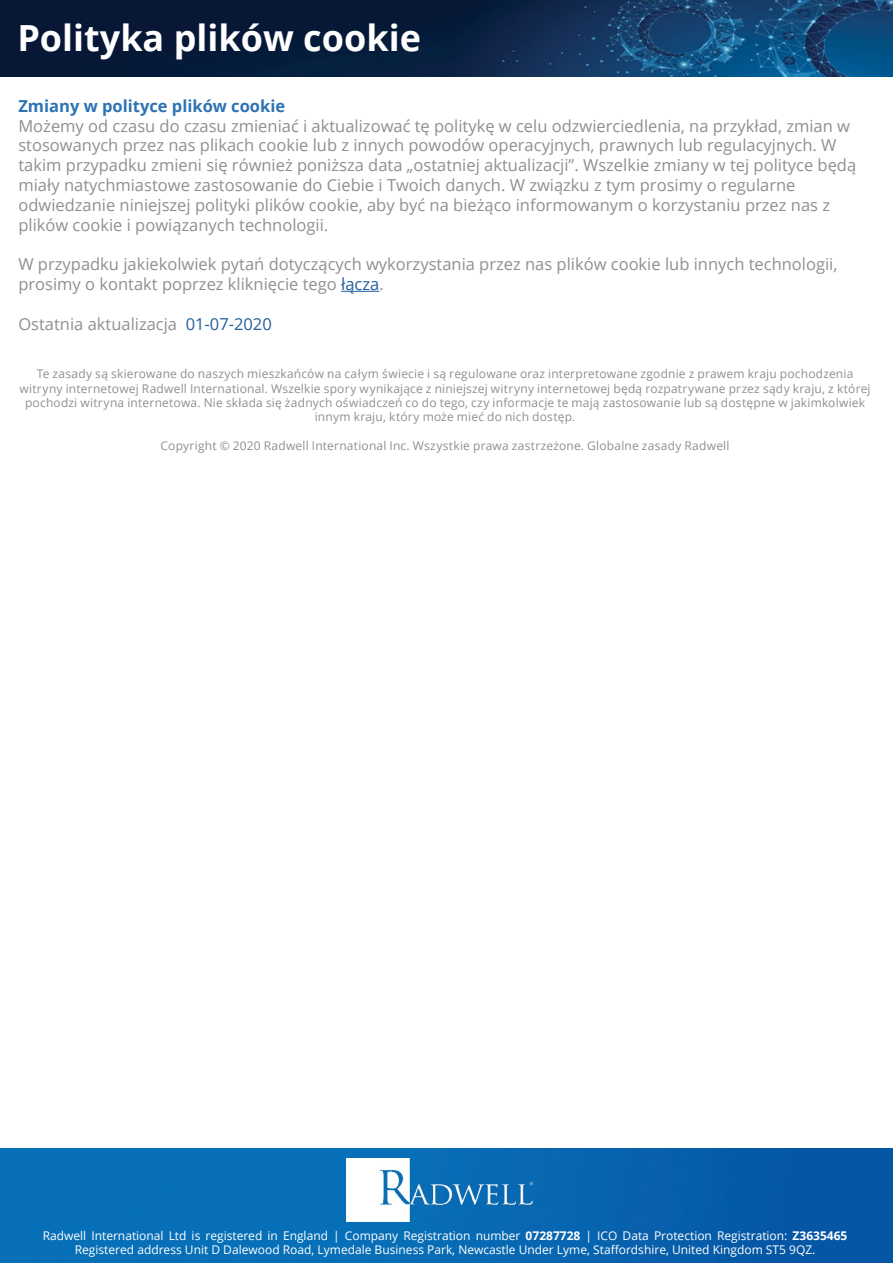
<style>
.page{position:relative;width:893px;height:1263px;background:#fff}
.page>*{position:absolute;margin:0;border:0;box-sizing:border-box;transform-origin:0 0}
.t1{font:700 36px "Open Sans";color:#fff}
.t2{font:16.5px/19.8px "Open Sans";color:#928e8f}
.t3{font:700 16.5px "Open Sans";color:#2d72b3}
.t4{font:12px/14.4px "Open Sans";letter-spacing:.015em;color:#928e8f;text-align:center}
.t5{font:12px/14.4px "Open Sans";color:#fff;text-align:center}
.s1{color:#215e9e}
.s2{font-weight:700}
</style>
<div class="page">
<img style="left:0;top:1148px;width:893px;height:115px">
<img style="left:346px;top:1158px;width:186px;height:64px">
<hr style="left:341px;top:291px;width:38px;height:1px;background:#215e9e">
<img style="left:0;top:0;width:893px;height:77px">
<h1 class="t1" style="left:17px;top:12px;width:405px">Polityka plików cookie</h1>
<p class="t3" style="left:18px;top:94px;width:268px">Zmiany w polityce plików cookie</p>
<p class="t2" style="left:18px;top:115px;width:839px">Możemy od czasu do czasu zmieniać i aktualizować tę politykę w celu odzwierciedlenia, na przykład, zmian w stosowanych przez nas plikach cookie lub z innych powodów operacyjnych, prawnych lub regulacyjnych. W takim przypadku zmieni się również poniższa data „ostatniej aktualizacji”. Wszelkie zmiany w tej polityce będą miały natychmiastowe zastosowanie do Ciebie i Twoich danych. W związku z tym prosimy o regularne odwiedzanie niniejszej polityki plików cookie, aby być na bieżąco informowanym o korzystaniu przez nas z plików cookie i powiązanych technologii.</p>
<p class="t2" style="left:18px;top:254px;width:821px">W przypadku jakiekolwiek pytań dotyczących wykorzystania przez nas plików cookie lub innych technologii, prosimy o kontakt poprzez kliknięcie tego <span class="s1">łącza</span>.</p>
<p class="t2" style="left:18px;top:313px;width:255px">Ostatnia aktualizacja <span class="s1">01-07-2020</span></p>
<p class="t4" style="left:19px;top:366px;width:853px">Te zasady są skierowane do naszych mieszkańców na całym świecie i są regulowane oraz interpretowane zgodnie z prawem kraju pochodzenia witryny internetowej Radwell International. Wszelkie spory wynikające z niniejszej witryny internetowej będą rozpatrywane przez sądy kraju, z której pochodzi witryna internetowa. Nie składa się żadnych oświadczeń co do tego, czy informacje te mają zastosowanie lub są dostępne w jakimkolwiek innym kraju, który może mieć do nich dostęp.</p>
<p class="t4" style="left:161px;top:438px;width:570px">Copyright © 2020 Radwell International Inc. Wszystkie prawa zastrzeżone. Globalne zasady Radwell</p>
<p class="t5" style="left:43px;top:1228px;width:806px">Radwell International Ltd is registered in England | Company Registration number <span class="s2">07287728</span> | ICO Data Protection Registration: <span class="s2">Z3635465<br></span>Registered address Unit D Dalewood Road, Lymedale Business Park, Newcastle Under Lyme, Staffordshire, United Kingdom ST5 9QZ.</p>
</div>
